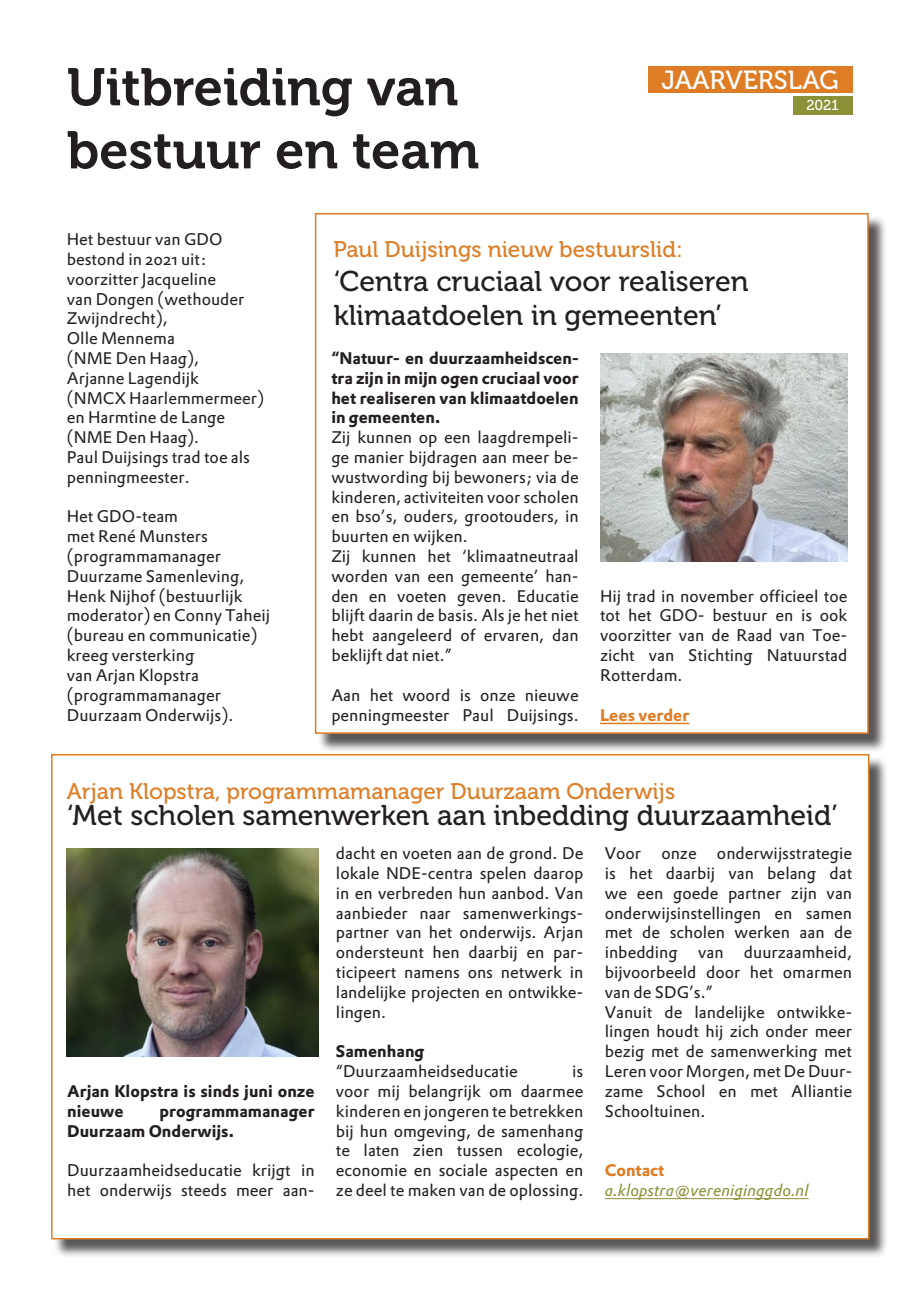
<style>
.page{position:relative;width:919px;height:1289px;background:#fff}
.page>*{position:absolute;margin:0;border:0;box-sizing:border-box;transform-origin:0 0}
.Kop_artikel{font:52.5px "Museo 700";color:#231f20}
.Kop{font:28.5px "Museo 500";color:#231f20}
.t1{font:26.1px "Museo 500";color:#fff}
.chapeau{font:22.5px "Museo 500";color:#de7d26}
.bodytekst{font:16.5px/19.8px "DTL Prokyon ST";color:#231f20;text-align:justify}
.bodytekst_bold{font:700 16.5px/19.8px "DTL Prokyon ST";color:#231f20}
.bodytekst-2{font:italic 16.5px "DTL Prokyon ST";color:#8a9137}
.aanleiding_links{font:700 16.5px "DTL Prokyon ST";color:#de7d26}
.t2{font:14.4px "Museo 500";color:#fff}
</style>
<div class="page">
<div style="left:317px;top:215px;width:570px;height:537px;background:#231f20;opacity:.75"></div>
<div style="left:315px;top:213px;width:553px;height:520px;background:#fff;border:2px solid #de7d26"></div>
<div style="left:53px;top:756px;width:835px;height:502px;background:#231f20;opacity:.75"></div>
<div style="left:51px;top:754px;width:818px;height:485px;background:#fff;border:2px solid #de7d26"></div>
<div style="left:647px;top:67px;width:205px;height:26px;background:#de7d26"></div>
<div style="left:792px;top:96px;width:60px;height:18px;background:#8a9137"></div>
<hr style="left:604px;top:1198px;width:204px;height:1px;background:#8a9137">
<img style="left:67px;top:848px;width:251px;height:208px">
<hr style="left:600px;top:722px;width:89px;height:2px;background:#de7d26">
<img style="left:600px;top:353px;width:247px;height:208px">
<p class="Kop_artikel" style="left:67px;top:58px;width:393px">Uitbreiding van</p>
<p class="Kop_artikel" style="left:67px;top:121px;width:414px">bestuur en team</p>
<h3 class="t1" style="left:661px;top:65px;width:179px">JAARVERSLAG</h3>
<p class="t2" style="left:806px;top:97px;width:34px">2021</p>
<p class="bodytekst" style="left:67px;top:229px;width:157px">Het bestuur van GDO</p>
<p class="bodytekst" style="left:67px;top:249px;width:141px">bestond in 2021 uit:</p>
<p class="bodytekst" style="left:67px;top:269px;width:151px">voorzitter Jacqueline</p>
<p class="bodytekst" style="left:67px;top:288px;width:179px">van Dongen (wethouder<br>Zwijndrecht),</p>
<p class="bodytekst" style="left:67px;top:328px;width:110px">Olle Mennema</p>
<p class="bodytekst" style="left:67px;top:348px;width:134px">(NME Den Haag),</p>
<p class="bodytekst" style="left:67px;top:368px;width:133px">Arjanne Lagendijk</p>
<p class="bodytekst" style="left:67px;top:387px;width:199px;text-align:left">(NMCX Haarlemmermeer) en Harmtine de Lange (NME Den Haag).</p>
<p class="bodytekst" style="left:67px;top:447px;width:185px">Paul Duijsings trad toe als penningmeester.</p>
<p class="bodytekst" style="left:67px;top:506px;width:205px;text-align:left">Het GDO-team<br>met René Munsters (programmamanager<br>Duurzame Samenleving,<br>Henk Nijhof (bestuurlijk moderator) en Conny Taheij (bureau en communicatie) kreeg versterking<br>van Arjan Klopstra (programmamanager<br>Duurzaam Onderwijs).</p>
<p class="chapeau" style="left:333px;top:237px;width:350px">Paul Duijsings nieuw bestuurslid:</p>
<p class="Kop" style="left:334px;top:265px;width:416px">‘Centra cruciaal voor realiseren</p>
<p class="Kop" style="left:334px;top:300px;width:389px">klimaatdoelen in gemeenten’</p>
<p class="bodytekst_bold" style="left:331px;top:348px;width:249px;text-align:justify">“Natuur- en duurzaamheidscen&shy;tra zijn in mijn ogen cruciaal voor het realiseren van klimaatdoelen in gemeenten.</p>
<p class="bodytekst" style="left:331px;top:427px;width:249px">Zij kunnen op een laagdrempeli&shy;ge manier bijdragen aan meer be&shy;wustwording bij bewoners; via de kinderen, activiteiten voor scholen en bso’s, ouders, grootouders, in buurten en wijken.</p>
<p class="bodytekst" style="left:331px;top:546px;width:249px">Zij kunnen het ‘klimaatneutraal worden van een gemeente’ han&shy;den en voeten geven. Educatie blijft daarin de basis. Als je het niet hebt aangeleerd of ervaren, dan beklijft dat niet.”</p>
<p class="bodytekst" style="left:331px;top:684px;width:249px">Aan het woord is onze nieuwe penningmeester Paul Duijsings.</p>
<p class="bodytekst" style="left:600px;top:585px;width:249px">Hij trad in november officieel toe tot het GDO- bestuur en is ook voorzitter van de Raad van Toe&shy;zicht van Stichting Natuurstad Rotterdam.</p>
<p class="aanleiding_links" style="left:600px;top:703px;width:91px">Lees verder</p>
<p class="chapeau" style="left:67px;top:778px;width:610px">Arjan Klopstra, programmamanager Duurzaam Onderwijs</p>
<p class="Kop" style="left:67px;top:800px;width:772px">‘Met scholen samenwerken aan inbedding duurzaamheid’</p>
<p class="bodytekst_bold" style="left:67px;top:1080px;width:249px">Arjan Klopstra is sinds juni onze nieuwe</p>
<p class="bodytekst_bold" style="left:67px;top:1100px;width:249px;text-indent:92px">programmamanager<br>Duurzaam Onderwijs.</p>
<p class="bodytekst" style="left:67px;top:1160px;width:249px">Duurzaamheidseducatie krijgt in het onderwijs steeds meer aan-</p>
<p class="bodytekst" style="left:336px;top:843px;width:249px">dacht en voeten aan de grond. De lokale NDE-centra spelen daarop in en verbreden hun aanbod. Van aanbieder naar samenwerkings&shy;partner van het onderwijs. Arjan ondersteunt hen daarbij en par&shy;ticipeert namens ons netwerk in landelijke projecten en ontwikke&shy;lingen.</p>
<p class="bodytekst_bold" style="left:336px;top:1041px;width:90px">Samenhang</p>
<p class="bodytekst" style="left:336px;top:1061px;width:183px">“Duurzaamheidseducatie</p>
<p class="bodytekst" style="left:336px;top:1061px;width:249px;text-indent:236px">is voor mij belangrijk om daarmee kinderen en jongeren te betrekken bij hun omgeving, de samenhang te laten zien tussen ecologie, economie en sociale aspecten en ze deel te maken van de oplossing.</p>
<p class="bodytekst" style="left:604px;top:843px;width:249px">Voor onze onderwijsstrategie is het daarbij van belang dat we een goede partner zijn van onderwijsinstellingen en samen met de scholen werken aan de inbedding van duurzaamheid, bijvoorbeeld door het omarmen van de SDG’s.”</p>
<p class="bodytekst" style="left:604px;top:1001px;width:249px">Vanuit de landelijke ontwikke&shy;lingen houdt hij zich onder meer bezig met de samenwerking met Leren voor Morgen, met De Duur&shy;zame School en met Alliantie Schooltuinen.</p>
<p class="aanleiding_links" style="left:604px;top:1159px;width:61px">Contact</p>
<p class="bodytekst-2" style="left:604px;top:1179px;width:205px">a.klopstra@vereniginggdo.nl</p>
</div>
